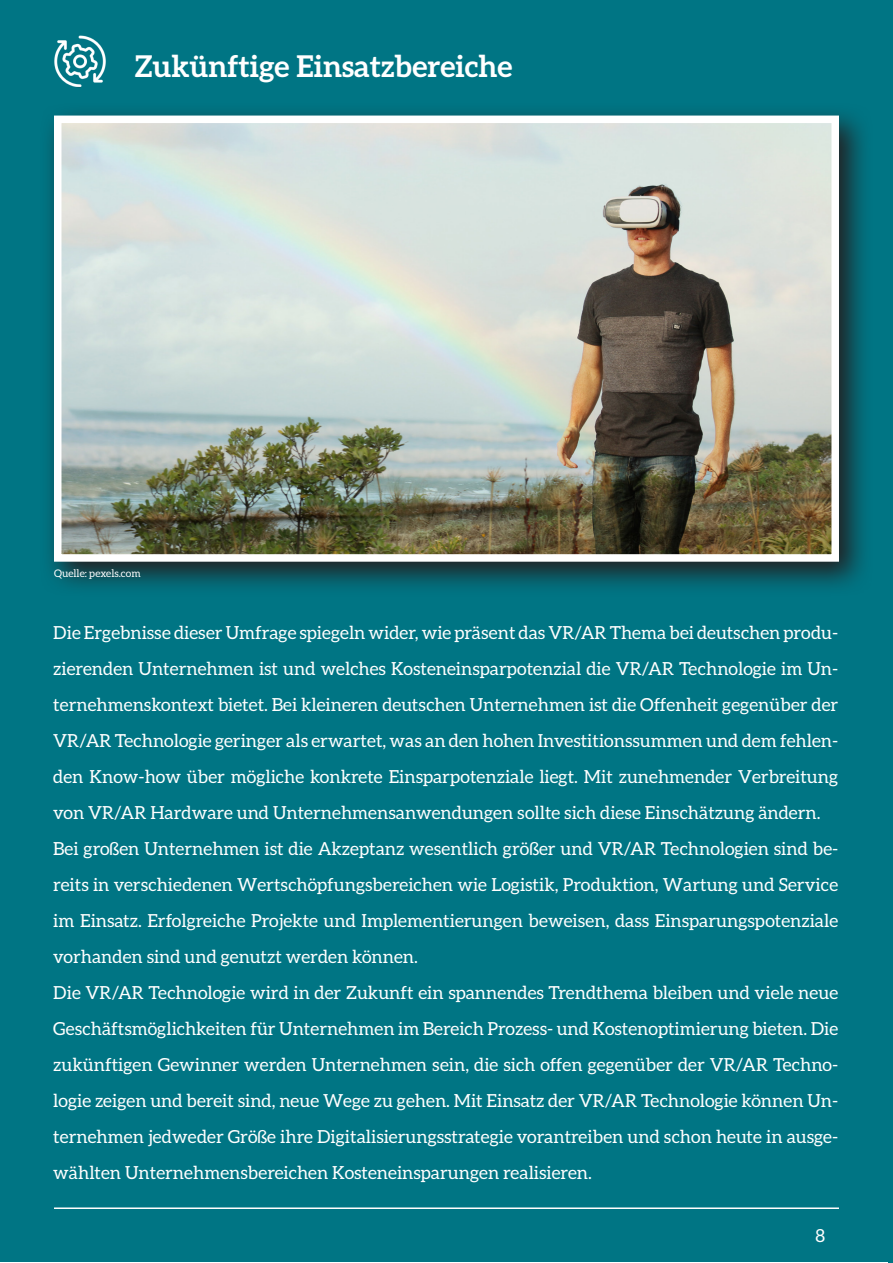
<style>
.page{position:relative;width:893px;height:1263px;background:#fff}
.page>*{position:absolute;margin:0;border:0;box-sizing:border-box;transform-origin:0 0}
.t1{font:700 30px "Aleo";color:#fff}
.t2{font:18px/36px "Aleo";color:#fff;text-align:justify}
.t3{font:10.5px "Aleo";color:#fff}
</style>
<div class="page">
<div style="left:1px;top:1px;width:892px;height:1261px;background:#007584"></div>
<hr style="left:54px;top:1207px;width:785px;height:2px;background:#fff">
<img style="left:54px;top:35px;width:52px;height:53px">
<svg style="left:49px;top:112px;width:815px;height:475px"></svg>
<img style="left:63px;top:125px;width:767px;height:428px">
<div style="left:54px;top:116px;width:785px;height:446px;border:8px solid #fff"></div>
<p class="t1" style="left:135px;top:49px;width:379px">Zukünftige Einsatzbereiche</p>
<p class="t3" style="left:54px;top:567px;width:88px">Quelle: pexels.com</p>
<p class="t2" style="left:53px;top:614px;width:786px">Die Ergebnisse dieser Umfrage spiegeln wider, wie präsent das VR/AR Thema bei deutschen produ&shy;zierenden Unternehmen ist und welches Kosteneinsparpotenzial die VR/AR Technologie im Un&shy;ternehmenskontext bietet. Bei kleineren deutschen Unternehmen ist die Offenheit gegenüber der VR/AR Technologie geringer als erwartet, was an den hohen Investitionssummen und dem fehlen&shy;den Know-how über mögliche konkrete Einsparpotenziale liegt. Mit zunehmender Verbreitung von VR/AR Hardware und Unternehmensanwendungen sollte sich diese Einschätzung ändern.</p>
<p class="t2" style="left:53px;top:830px;width:786px">Bei großen Unternehmen ist die Akzeptanz wesentlich größer und VR/AR Technologien sind be&shy;reits in verschiedenen Wertschöpfungsbereichen wie Logistik, Produktion, Wartung und Service im Einsatz. Erfolgreiche Projekte und Implementierungen beweisen, dass Einsparungspotenziale vorhanden sind und genutzt werden können.</p>
<p class="t2" style="left:53px;top:974px;width:786px">Die VR/AR Technologie wird in der Zukunft ein spannendes Trendthema bleiben und viele neue Geschäftsmöglichkeiten für Unternehmen im Bereich Prozess- und Kostenoptimierung bieten. Die zukünftigen Gewinner werden Unternehmen sein, die sich offen gegenüber der VR/AR Techno&shy;logie zeigen und bereit sind, neue Wege zu gehen. Mit Einsatz der VR/AR Technologie können Un&shy;ternehmen jedweder Größe ihre Digitalisierungsstrategie vorantreiben und schon heute in ausge&shy;wählten Unternehmensbereichen Kosteneinsparungen realisieren.</p>
<p class="t2" style="left:815px;top:1217px;width:11px">8</p>
</div>
